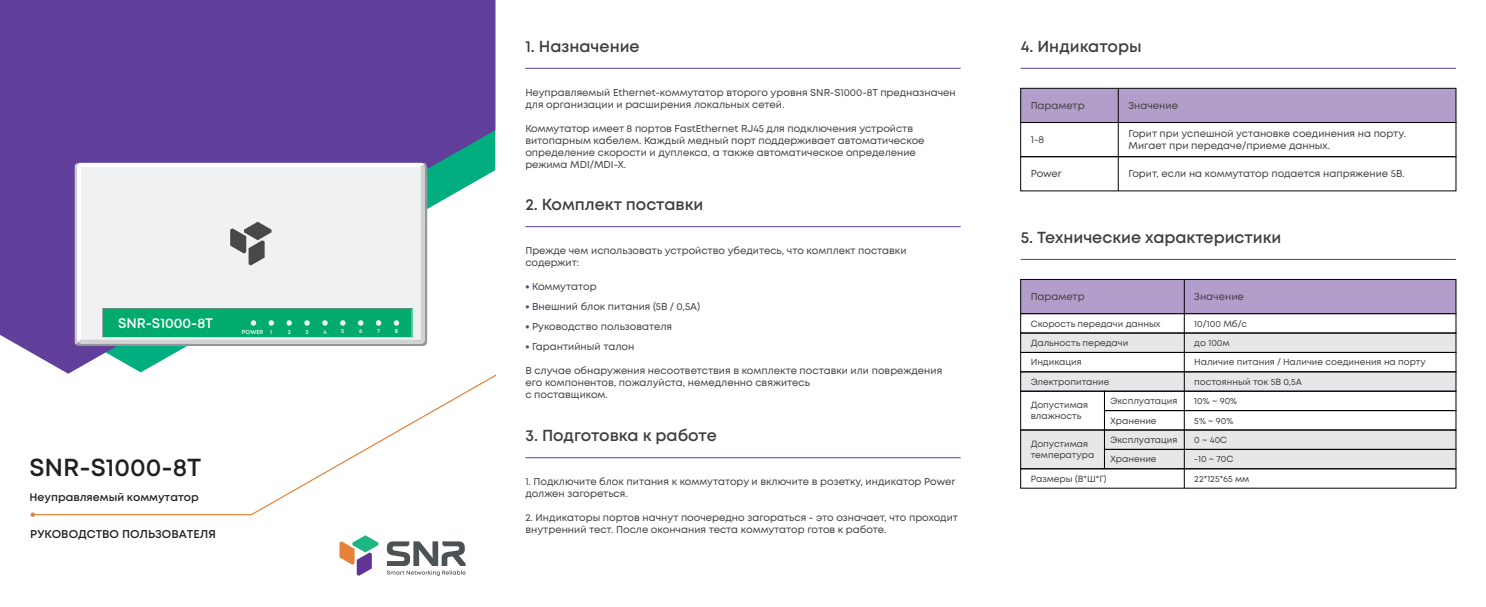
<style>
.page{position:relative;width:1486px;height:607px;background:#fff}
.page>*{position:absolute;margin:0;border:0;box-sizing:border-box;transform-origin:0 0}
.t1{font:600 24.6px "Mont";color:#231f20}
.t2{font:600 16px "Mont";color:#3e3e3f}
.t3{font:600 13.8px "Mont";color:#fff}
.t4{font:600 11.4px "Mont";color:#231f20}
.t5{font:600 11px "Mont";color:#231f20}
.t6{font:10px/12px "Mont";color:#3e3e3f}
.t7{font:9px/19.4px "Mont";color:#3e3e3f}
.t8{font:600 5.8px "Mont";color:#fff}
.s1{font-weight:900;color:#603e99}
</style>
<div class="page">
<svg style="left:0;top:0;width:495px;height:359px;background:#725ba6"></svg>
<svg style="left:35px;top:359px;width:460px;height:157px"></svg>
<svg style="left:31px;top:512px;width:4px;height:5px"></svg>
<svg style="left:339px;top:535px;width:39px;height:40px"></svg>
<svg style="left:387px;top:541px;width:78px;height:34px"></svg>
<svg style="left:75px;top:163px;width:352px;height:183px"></svg>
<hr style="left:525px;top:68px;width:435px;height:1px;background:#603e99">
<hr style="left:525px;top:226px;width:435px;height:1px;background:#603e99">
<hr style="left:525px;top:457px;width:435px;height:1px;background:#603e99">
<hr style="left:1020px;top:68px;width:435px;height:1px;background:#603e99">
<hr style="left:1020px;top:259px;width:435px;height:1px;background:#603e99">
<div style="left:1020px;top:333px;width:435px;height:19px;background:#e6e7e9"></div>
<div style="left:1020px;top:372px;width:435px;height:19px;background:#e6e7e9"></div>
<div style="left:1104px;top:391px;width:352px;height:20px;border:1px solid #000002"></div>
<div style="left:1020px;top:352px;width:436px;height:20px;border:1px solid #000002"></div>
<div style="left:1020px;top:333px;width:436px;height:19px;border:1px solid #000002"></div>
<div style="left:1020px;top:430px;width:435px;height:38px;background:#e6e7e9"></div>
<div style="left:1104px;top:449px;width:352px;height:20px;border:1px solid #000002"></div>
<div style="left:1104px;top:430px;width:352px;height:19px;border:1px solid #000002"></div>
<div style="left:1020px;top:430px;width:84px;height:39px;border:1px solid #000002"></div>
<div style="left:1020px;top:391px;width:84px;height:39px;border:1px solid #000002"></div>
<div style="left:1104px;top:410px;width:352px;height:20px;border:1px solid #000002"></div>
<div style="left:1020px;top:279px;width:436px;height:35px;background:#b39ecb;border:1px solid #000002"></div>
<hr style="left:1183px;top:279px;width:1px;height:209px;background:#000002">
<div style="left:1020px;top:122px;width:436px;height:35px;border:1px solid #000002"></div>
<div style="left:1020px;top:88px;width:436px;height:35px;background:#b39ecb;border:1px solid #000002"></div>
<hr style="left:1117px;top:88px;width:1px;height:103px;background:#000002">
<h3 class="t3" style="left:118px;top:314px;width:96px">SNR-S1000-8T</h3>
<p class="t8" style="left:242px;top:328px;width:32px">POWER 1</p>
<p class="t8" style="left:288px;top:328px;width:5px">2</p>
<p class="t8" style="left:305px;top:328px;width:5px">3</p>
<p class="t8" style="left:323px;top:328px;width:5px">4</p>
<p class="t8" style="left:341px;top:327px;width:5px">5</p>
<p class="t8" style="left:359px;top:327px;width:5px">6</p>
<p class="t8" style="left:377px;top:327px;width:4px">7</p>
<p class="t8" style="left:395px;top:327px;width:5px">8</p>
<h1 class="t1" style="left:29px;top:451px;width:173px">SNR-S1000-8T</h1>
<p class="t5" style="left:30px;top:490px;width:171px">Неуправляемый коммутатор</p>
<p class="t4" style="left:30px;top:526px;width:187px">РУКОВОДСТВО ПОЛЬЗОВАТЕЛЯ</p>
<h2 class="t2" style="left:525px;top:36px;width:116px">1. Назначение</h2>
<p class="t6" style="left:525px;top:86px;width:432px">Неуправляемый Ethernet-коммутатор второго уровня SNR-S1000-8T предназначен для организации и расширения локальных сетей.</p>
<p class="t6" style="left:525px;top:122px;width:401px">Коммутатор имеет 8 портов FastEthernet RJ45 для подключения устройств витопарным кабелем. Каждый медный порт поддерживает автоматическое определение скорости и дуплекса, а также автоматическое определение режима MDI/MDI-X.</p>
<h2 class="t2" style="left:525px;top:194px;width:180px">2. Комплект поставки</h2>
<p class="t6" style="left:525px;top:244px;width:383px">Прежде чем использовать устройство убедитесь, что комплект поставки содержит:</p>
<p class="t6" style="left:525px;top:280px;width:73px"><span class="s1">•</span> Коммутатор</p>
<p class="t6" style="left:525px;top:300px;width:176px"><span class="s1">•</span> Внешний блок питания (5В / 0,5А)</p>
<p class="t6" style="left:525px;top:320px;width:148px"><span class="s1">•</span> Руководство пользователя</p>
<p class="t6" style="left:525px;top:340px;width:110px"><span class="s1">•</span> Гарантийный талон</p>
<p class="t6" style="left:525px;top:364px;width:418px">В случае обнаружения несоответствия в комплекте поставки или повреждения его компонентов, пожалуйста, немедленно свяжитесь<br>с поставщиком.</p>
<h2 class="t2" style="left:525px;top:425px;width:193px">3. Подготовка к работе</h2>
<p class="t6" style="left:525px;top:475px;width:431px">1. Подключите блок питания к коммутатору и включите в розетку, индикатор Power должен загореться.</p>
<p class="t6" style="left:525px;top:511px;width:434px">2. Индикаторы портов начнут поочередно загораться - это означает, что проходит внутренний тест. После окончания теста коммутатор готов к работе.</p>
<h2 class="t2" style="left:1020px;top:36px;width:122px">4. Индикаторы</h2>
<p class="t6" style="left:1030px;top:100px;width:56px">Параметр</p>
<p class="t6" style="left:1128px;top:99px;width:51px">Значение</p>
<p class="t6" style="left:1030px;top:134px;width:15px">1-8</p>
<p class="t6" style="left:1128px;top:128px;width:279px">Горит при успешной установке соединения на порту.<br>Мигает при передаче/приеме данных.</p>
<p class="t6" style="left:1030px;top:168px;width:33px">Power</p>
<p class="t6" style="left:1128px;top:168px;width:278px">Горит, если на коммутатор подается напряжение 5В.</p>
<h2 class="t2" style="left:1020px;top:227px;width:262px">5. Технические характеристики</h2>
<p class="t6" style="left:1030px;top:291px;width:56px">Параметр</p>
<p class="t6" style="left:1194px;top:291px;width:51px">Значение</p>
<p class="t7" style="left:1030px;top:314px;width:131px">Скорость передачи данных</p>
<p class="t7" style="left:1194px;top:314px;width:54px">10/100 Мб/с</p>
<p class="t7" style="left:1030px;top:333px;width:99px">Дальность передачи</p>
<p class="t7" style="left:1194px;top:333px;width:37px">до 100м</p>
<p class="t7" style="left:1030px;top:352px;width:53px">Индикация</p>
<p class="t7" style="left:1194px;top:352px;width:233px">Наличие питания / Наличие соединения на порту</p>
<p class="t7" style="left:1030px;top:372px;width:80px">Электропитание</p>
<p class="t7" style="left:1110px;top:391px;width:69px">Эксплуатация<br>Хранение<br>Эксплуатация<br>Хранение</p>
<p class="t7" style="left:1030px;top:469px;width:77px">Размеры (В*Ш*Г)</p>
<p class="t7" style="left:1194px;top:372px;width:109px">постоянный ток 5В 0,5А</p>
<p class="t7" style="left:1194px;top:391px;width:57px">10% ~ 90%<br>5% ~ 90%<br>0 ~ 40C<br>-10 ~ 70C<br>22*125*65 мм</p>
<p class="t7" style="left:1030px;top:400px;width:59px;line-height:10.8px">Допустимая влажность</p>
<p class="t7" style="left:1030px;top:439px;width:65px;line-height:10.8px">Допустимая температура</p>
</div>
